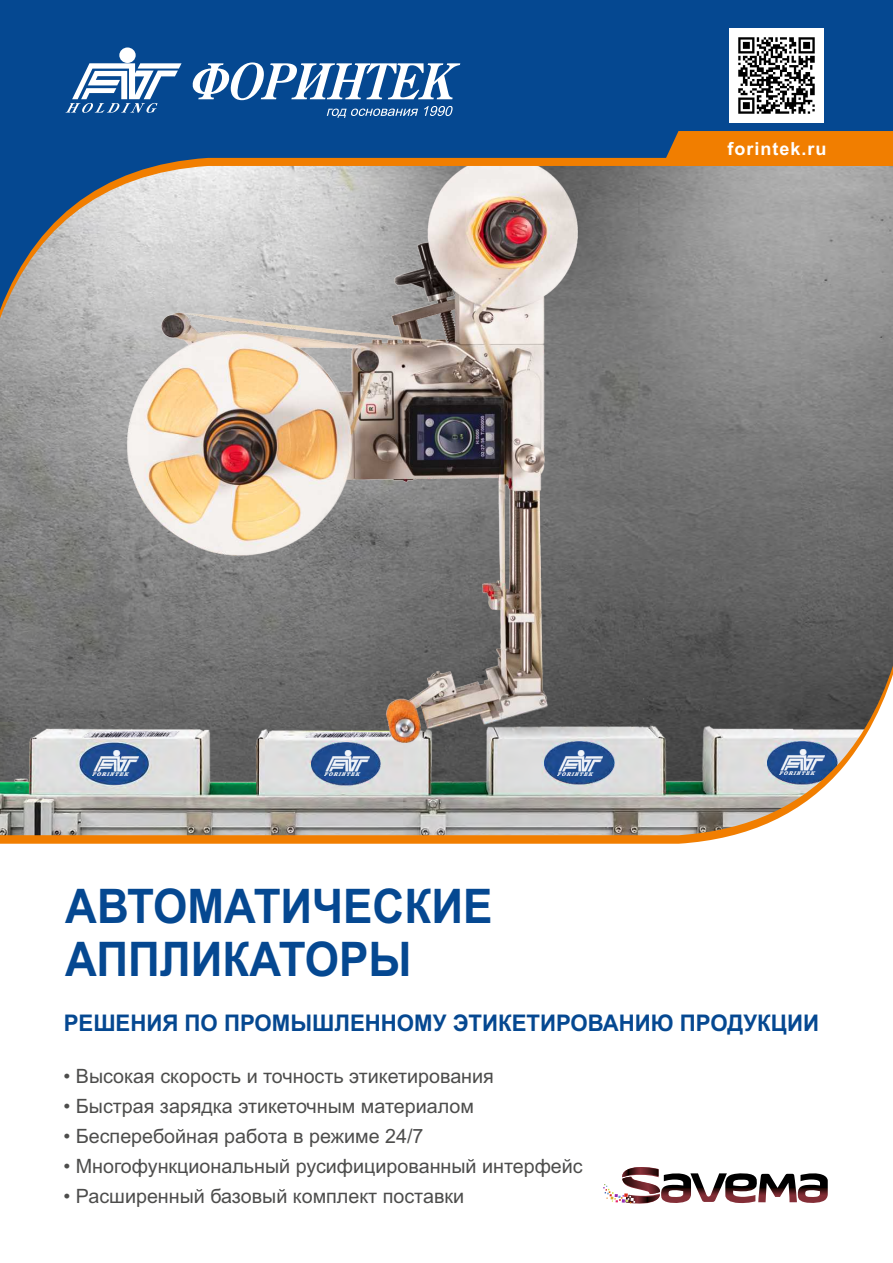
<style>
.page{position:relative;width:893px;height:1263px;background:#fff}
.page>*{position:absolute;margin:0;border:0;box-sizing:border-box;transform-origin:0 0}
.t1{font:700 47.7px/53.2px "Arial";color:#054891;scale:.92 1}
.t2{font:700 22.95px "Arial";color:#054891}
.t3{font:19.65px "Arial";color:#4d4d4c}
.t4{font:700 18px "Arial";letter-spacing:.055em;color:#fff}
</style>
<div class="page">
<img style="left:0;top:339px;width:893px;height:264px">
<img style="left:127px;top:339px;width:450px;height:264px">
<svg style="left:0;top:603px;width:893px;height:9px;background:#6f6e6d"></svg>
<svg style="left:0;top:612px;width:893px;height:232px;background:#8f8c88"></svg>
<svg style="left:603px;top:1167px;width:225px;height:37px"></svg>
<svg style="left:0;top:331px;width:893px;height:8px;background:#a9a5a2"></svg>
<svg style="left:0;top:0;width:893px;height:331px;background:#69819d"></svg>
<svg style="left:65px;top:47px;width:395px;height:71px"></svg>
<div style="left:662px;top:131px;width:231px;height:35px;background:#f17e00"></div>
<img style="left:729px;top:28px;width:94px;height:95px">
<p class="t4" style="left:728px;top:142px;width:101px">forintek.ru</p>
<h1 class="t1" style="left:65px;top:884px;width:466px">АВТОМАТИЧЕСКИЕ<br>АППЛИКАТОРЫ</h1>
<p class="t2" style="left:64px;top:1014px;width:757px">РЕШЕНИЯ ПО ПРОМЫШЛЕННОМУ ЭТИКЕТИРОВАНИЮ ПРОДУКЦИИ</p>
<p class="t3" style="left:64px;top:1069px;width:432px">• Высокая скорость и точность этикетирования</p>
<p class="t3" style="left:64px;top:1099px;width:412px">• Быстрая зарядка этикеточным материалом</p>
<p class="t3" style="left:64px;top:1129px;width:361px">• Бесперебойная работа в режиме 24/7</p>
<p class="t3" style="left:64px;top:1158px;width:521px">• Многофункциональный русифицированный интерфейс</p>
<p class="t3" style="left:64px;top:1188px;width:402px">• Расширенный базовый комплект поставки</p>
</div>
